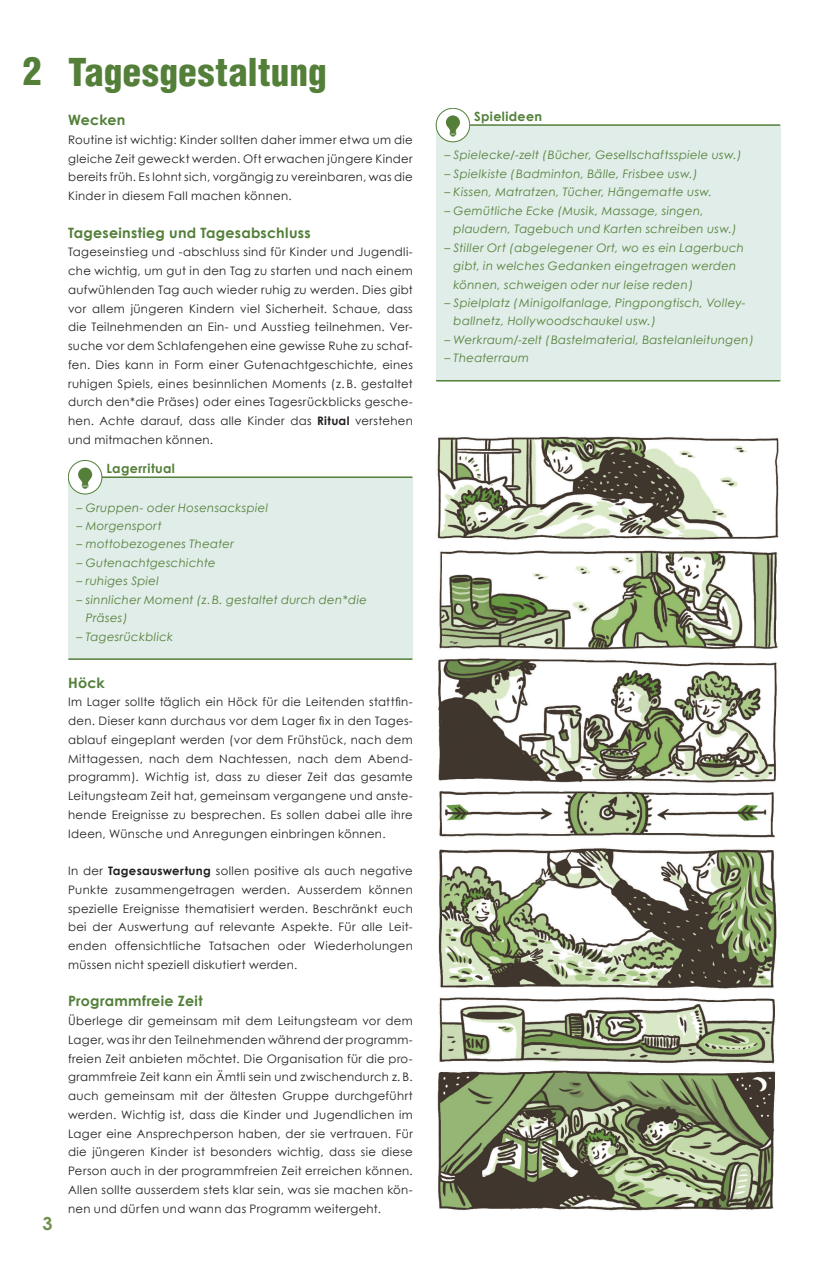
<style>
.page{position:relative;width:830px;height:1263px;background:#fff}
.page>*{position:absolute;margin:0;border:0;box-sizing:border-box;transform-origin:0 0}
.t1{font:900 condensed 37.5px "Helvetica LT Std";letter-spacing:.005em;color:#537f39}
.t2{font:700 18px "Century Gothic";color:#729053}
.t3{font:700 14.25px "Century Gothic";letter-spacing:.02em;color:#537f39}
.t4{font:700 12.75px "Century Gothic";letter-spacing:.025em;color:#537f39}
.t5{font:11.7px/18.8px "Century Gothic";letter-spacing:.025em;color:#231f20;text-align:justify}
.t6{font:italic 11.7px/18.5px "Century Gothic";letter-spacing:.025em;color:#537f39}
.s1{font-weight:700}
</style>
<div class="page">
<div style="left:68px;top:477px;width:344px;height:182px;background:#e0ede8"></div>
<hr style="left:69px;top:476px;width:342px;height:2px;background:#537f39">
<div style="left:68px;top:460px;width:34px;height:34px;background:#fff;border-radius:50%"></div>
<div style="left:68px;top:460px;width:34px;height:34px;border:1px solid #537f39;border-radius:50%"></div>
<svg style="left:78px;top:468px;width:14px;height:21px"></svg>
<hr style="left:69px;top:658px;width:342px;height:2px;background:#537f39">
<img style="left:437px;top:436px;width:342px;height:775px">
<div style="left:435px;top:125px;width:345px;height:256px;background:#e0ede8"></div>
<hr style="left:436px;top:124px;width:343px;height:2px;background:#537f39">
<div style="left:435px;top:108px;width:34px;height:34px;background:#fff;border:1px solid #537f39;border-radius:50%"></div>
<svg style="left:445px;top:115px;width:14px;height:22px"></svg>
<hr style="left:436px;top:380px;width:343px;height:1px;background:#537f39">
<h1 class="t1" style="left:23px;top:48px;width:20px">2</h1>
<h2 class="t2" style="left:43px;top:1212px;width:12px">3</h2>
<h1 class="t1" style="left:68px;top:49px;width:260px">Tagesgestaltung</h1>
<p class="t3" style="left:68px;top:111px;width:59px">Wecken</p>
<p class="t5" style="left:68px;top:130px;width:346px">Routine ist wichtig: Kinder sollten daher immer etwa um die gleiche Zeit geweckt werden. Oft erwachen jüngere Kinder bereits früh. Es lohnt sich, vorgängig zu vereinbaren, was die Kinder in diesem Fall machen können.</p>
<p class="t3" style="left:68px;top:223px;width:244px">Tageseinstieg und Tagesabschluss</p>
<p class="t5" style="left:68px;top:243px;width:346px">Tageseinstieg und -abschluss sind für Kinder und Jugendli&shy;che wichtig, um gut in den Tag zu starten und nach einem aufwühlenden Tag auch wieder ruhig zu werden. Dies gibt vor allem jüngeren Kindern viel Sicherheit. Schaue, dass die Teilnehmenden an Ein- und Ausstieg teilnehmen. Ver&shy;suche vor dem Schlafengehen eine gewisse Ruhe zu schaf&shy;fen. Dies kann in Form einer Gutenachtgeschichte, eines ruhigen Spiels, eines besinnlichen Moments (z. B. gestaltet durch den*die Präses) oder eines Tagesrückblicks gesche&shy;hen. Achte darauf, dass alle Kinder das <span class="s1">Ritual</span> verstehen und mitmachen können.</p>
<p class="t4" style="left:106px;top:460px;width:70px">Lagerritual</p>
<p class="t6" style="left:77px;top:498px;width:193px">– Gruppen- oder Hosensackspiel</p>
<p class="t6" style="left:77px;top:516px;width:87px">– Morgensport</p>
<p class="t6" style="left:77px;top:535px;width:159px">– mottobezogenes Theater</p>
<p class="t6" style="left:77px;top:553px;width:140px">– Gutenachtgeschichte</p>
<p class="t6" style="left:77px;top:572px;width:84px">– ruhiges Spiel</p>
<p class="t6" style="left:86px;top:590px;width:282px;text-indent:-9px">– sinnlicher Moment (z. B. gestaltet durch den*die<br>Präses)</p>
<p class="t6" style="left:77px;top:627px;width:98px">– Tagesrückblick</p>
<p class="t3" style="left:68px;top:673px;width:38px">Höck</p>
<p class="t5" style="left:68px;top:693px;width:346px">Im Lager sollte täglich ein Höck für die Leitenden stattfin&shy;den. Dieser kann durchaus vor dem Lager fix in den Tages&shy;ablauf eingeplant werden (vor dem Frühstück, nach dem Mittagessen, nach dem Nachtessen, nach dem Abend&shy;programm). Wichtig ist, dass zu dieser Zeit das gesamte Leitungsteam Zeit hat, gemeinsam vergangene und anste&shy;hende Ereignisse zu besprechen. Es sollen dabei alle ihre Ideen, Wünsche und Anregungen einbringen können.</p>
<p class="t5" style="left:68px;top:861px;width:346px">In der <span class="s1">Tagesauswertung</span> sollen positive als auch negative Punkte zusammengetragen werden. Ausserdem können spezielle Ereignisse thematisiert werden. Beschränkt euch bei der Auswertung auf relevante Aspekte. Für alle Leit&shy;enden offensichtliche Tatsachen oder Wiederholungen müssen nicht speziell diskutiert werden.</p>
<p class="t3" style="left:68px;top:992px;width:136px">Programmfreie Zeit</p>
<p class="t5" style="left:68px;top:1011px;width:346px">Überlege dir gemeinsam mit dem Leitungsteam vor dem Lager, was ihr den Teilnehmenden während der programm&shy;freien Zeit anbieten möchtet. Die Organisation für die pro&shy;grammfreie Zeit kann ein Ämtli sein und zwischendurch z. B. auch gemeinsam mit der ältesten Gruppe durchgeführt werden. Wichtig ist, dass die Kinder und Jugendlichen im Lager eine Ansprechperson haben, der sie vertrauen. Für die jüngeren Kinder ist besonders wichtig, dass sie diese Person auch in der programmfreien Zeit erreichen können.<br>Allen sollte ausserdem stets klar sein, was sie machen kön&shy;nen und dürfen und wann das Programm weitergeht.</p>
<p class="t4" style="left:474px;top:108px;width:69px">Spielideen</p>
<p class="t6" style="left:444px;top:146px;width:298px">– Spielecke/-zelt (Bücher, Gesellschaftsspiele usw.)</p>
<p class="t6" style="left:444px;top:164px;width:255px">– Spielkiste (Badminton, Bälle, Frisbee usw.)</p>
<p class="t6" style="left:444px;top:183px;width:269px">– Kissen, Matratzen, Tücher, Hängematte usw.</p>
<p class="t6" style="left:453px;top:201px;width:284px;text-indent:-9px">– Gemütliche Ecke (Musik, Massage, singen, plaudern, Tagebuch und Karten schreiben usw.)</p>
<p class="t6" style="left:453px;top:238px;width:292px;text-indent:-9px">– Stiller Ort (abgelegener Ort, wo es ein Lagerbuch gibt, in welches Gedanken eingetragen werden können, schweigen oder nur leise reden)</p>
<p class="t6" style="left:453px;top:293px;width:293px;text-indent:-9px">– Spielplatz (Minigolfanlage, Pingpongtisch, Volley&shy;ballnetz, Hollywoodschaukel usw.)</p>
<p class="t6" style="left:444px;top:330px;width:311px">– Werkraum/-zelt (Bastelmaterial, Bastelanleitungen)</p>
<p class="t6" style="left:444px;top:349px;width:86px">– Theaterraum</p>
</div>
